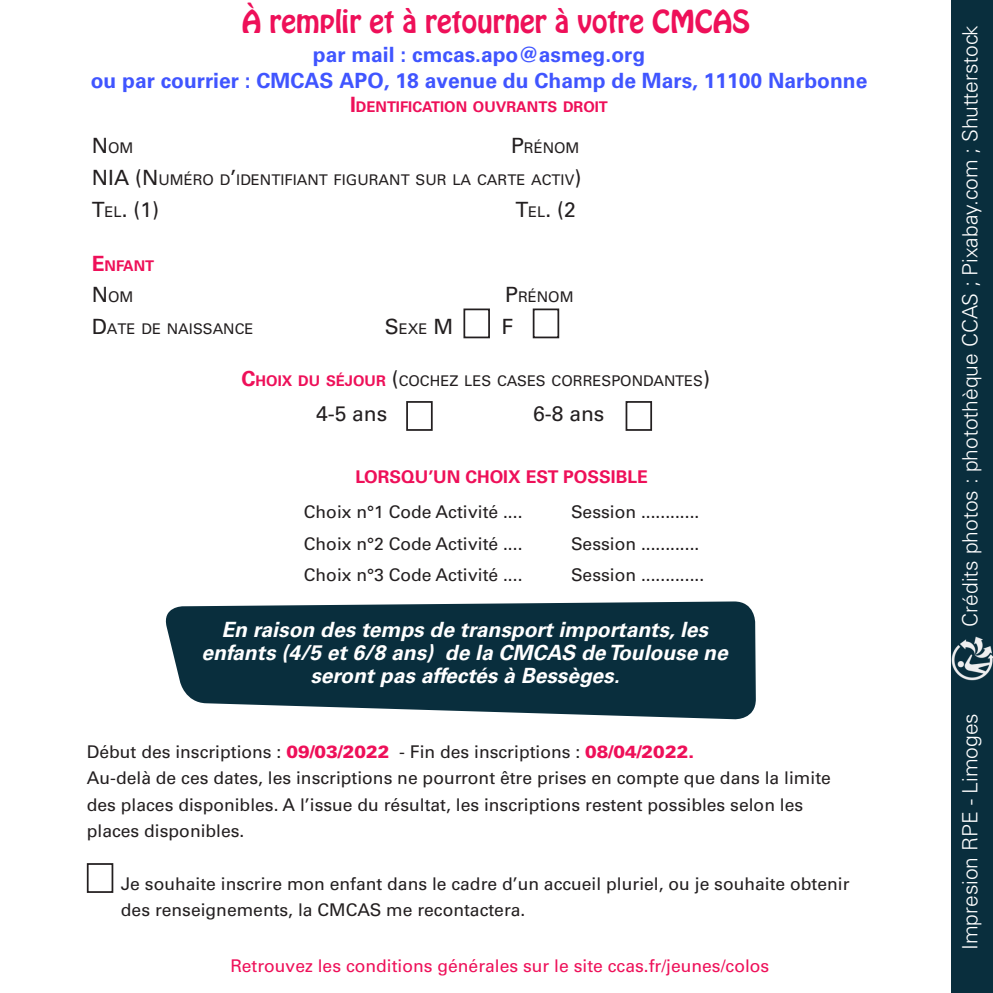
<style>
.page{position:relative;width:993px;height:993px;background:#fff}
.page>*{position:absolute;margin:0;border:0;box-sizing:border-box;transform-origin:0 0}
.t1{font:28px "Hobo Std";color:#ee1059}
.t2{font:italic 700 21px/22.8px "Univers LT Std";color:#fff;text-align:center}
.t3{font:700 21px/25.7px "Univers LT Std";color:#4055ff;text-align:center}
.t4{font:300 21px "Univers LT Std";color:#fff}
.t5{font:21px "Univers LT Std";color:#231f20}
.t6{font:21px "Univers LT Std";color:#231f20}
.t7{font:17.5px/26.2px "Univers LT Std";color:#231f20}
.t8{font:17.5px "Univers LT Std";color:#ee1059}
.t9{font:700 17.5px "Univers LT Std";color:#ee1059}
.t10{font:14.7px/31.5px "Univers LT Std";color:#231f20;text-align:right}
.t11{font:700 14.7px/31.5px "Univers LT Std";color:#ee1059}
.s1{font-size:21px}
.s2{font-size:14.7px}
.s3{font-weight:400;font-size:21px;color:#231f20}
.s4{font-weight:400;color:#231f20}
.s5{font-weight:700;font-size:21px;color:#ee1059}
.s6{font-weight:700;color:#ee1059}
.s7{font-weight:900;color:#ee1059}
</style>
<div class="page">
<svg style="left:165px;top:601px;width:590px;height:118px;background:#234452"></svg>
<div style="left:951px;top:0;width:41px;height:992px;background:#092e3d"></div>
<div style="left:463px;top:308px;width:27px;height:30px;border:2px solid #231f20"></div>
<div style="left:532px;top:308px;width:27px;height:30px;border:2px solid #231f20"></div>
<div style="left:87px;top:862px;width:26px;height:30px;border:2px solid #231f20"></div>
<div style="left:625px;top:401px;width:26px;height:29px;border:2px solid #231f20"></div>
<div style="left:406px;top:401px;width:26px;height:29px;border:2px solid #231f20"></div>
<img style="left:951px;top:636px;width:41px;height:44px">
<h1 class="t1" style="left:242px;top:3px;width:510px">À remplir et à retourner à votre CMCAS</h1>
<p class="t3" style="left:91px;top:42px;width:778px">par mail : cmcas.apo@asmeg.org<br>ou par courrier : CMCAS APO, 18 avenue du Champ de Mars, 11100 Narbonne</p>
<p class="t11" style="left:350px;top:91px;width:259px"><span class="s1">I</span>DENTIFICATION OUVRANTS DROIT</p>
<p class="t10" style="left:92px;top:132px;width:43px"><span class="s1">N</span>OM</p>
<p class="t10" style="left:92px;top:132px;width:491px"><span class="s1">P</span>RÉNOM<br><span class="s1">NIA (N</span>UMÉRO D<span class="s1">’</span>IDENTIFIANT FIGURANT SUR LA CARTE ACTIV<span class="s1">)</span></p>
<p class="t5" style="left:92px;top:196px;width:69px">T<span class="s2">EL</span>. (1)</p>
<p class="t5" style="left:515px;top:196px;width:62px">T<span class="s2">EL</span>. (2</p>
<p class="t11" style="left:92px;top:250px;width:64px"><span class="s1">E</span> NFANT<br><span class="s3">N</span><span class="s4">OM</span></p>
<p class="t10" style="left:505px;top:281px;width:70px"><span class="s1">P</span>RÉNOM</p>
<p class="t10" style="left:92px;top:313px;width:163px"><span class="s1">D</span>ATE DE NAISSANCE</p>
<p class="t10" style="left:385px;top:313px;width:70px"><span class="s1">S</span>EXE <span class="s1">M</span></p>
<p class="t5" style="left:501px;top:314px;width:11px">F</p>
<p class="t10" style="left:241px;top:365px;width:470px"><span class="s5">C</span><span class="s6">HOIX DU SÉJOUR</span> <span class="s1">(</span>COCHEZ LES CASES CORRESPON DANTES<span class="s1">)</span></p>
<p class="t6" style="left:316px;top:401px;width:73px">4-5 ans</p>
<p class="t6" style="left:533px;top:401px;width:73px">6-8 ans</p>
<p class="t9" style="left:355px;top:467px;width:22px">LORS</p>
<p class="t9" style="left:401px;top:467px;width:78px">QU’UN CHO</p>
<p class="t9" style="left:503px;top:467px;width:34px">IX EST</p>
<p class="t9" style="left:563px;top:467px;width:24px">POSS</p>
<p class="t9" style="left:610px;top:467px;width:36px">IBLE</p>
<p class="t7" style="left:304px;top:499px;width:220px">Choix n°1 Code Activité ....</p>
<p class="t7" style="left:571px;top:499px;width:130px">Session ............</p>
<p class="t7" style="left:304px;top:530px;width:220px">Choix n°2 Code Activité ....</p>
<p class="t7" style="left:571px;top:530px;width:130px">Session ............</p>
<p class="t7" style="left:304px;top:562px;width:220px">Choix n°3 Code Activité ....</p>
<p class="t7" style="left:571px;top:562px;width:134px">Session .............</p>
<p class="t2" style="left:201px;top:618px;width:527px">En raison des temps de transport importants, les enfants (4/5 et 6/8 ans) de la CMCAS de Toulouse ne seront pas affectés à Bessèges.</p>
<p class="t7" style="left:87px;top:738px;width:745px">Début des inscriptions : <span class="s7">09/03/2022</span> - Fin des inscriptions : <span class="s7">08/04/2022.<br></span>Au-delà de ces dates, les inscriptions ne pourront être prises en compte que dans la limite des places disponibles. A l’issue du résultat, les inscriptions restent possibles selon les places disponibles.</p>
<p class="t7" style="left:121px;top:870px;width:730px">Je souhaite inscrire mon enfant dans le cadre d’un accueil pluriel, ou je souhaite obtenir des renseignements, la CMCAS me recontactera.</p>
<p class="t8" style="left:230px;top:955px;width:540px">Retrouvez les conditions générales sur le site ccas.fr/jeunes/colos</p>
<p class="t4" style="left:957px;top:626px;width:603px;rotate:-90deg">Crédits photos : photothèque CCAS ; Pixabay.com ; Shutterstock</p>
<p class="t4" style="left:957px;top:949px;width:238px;rotate:-90deg">Impresion RPE - Limoges</p>
</div>
